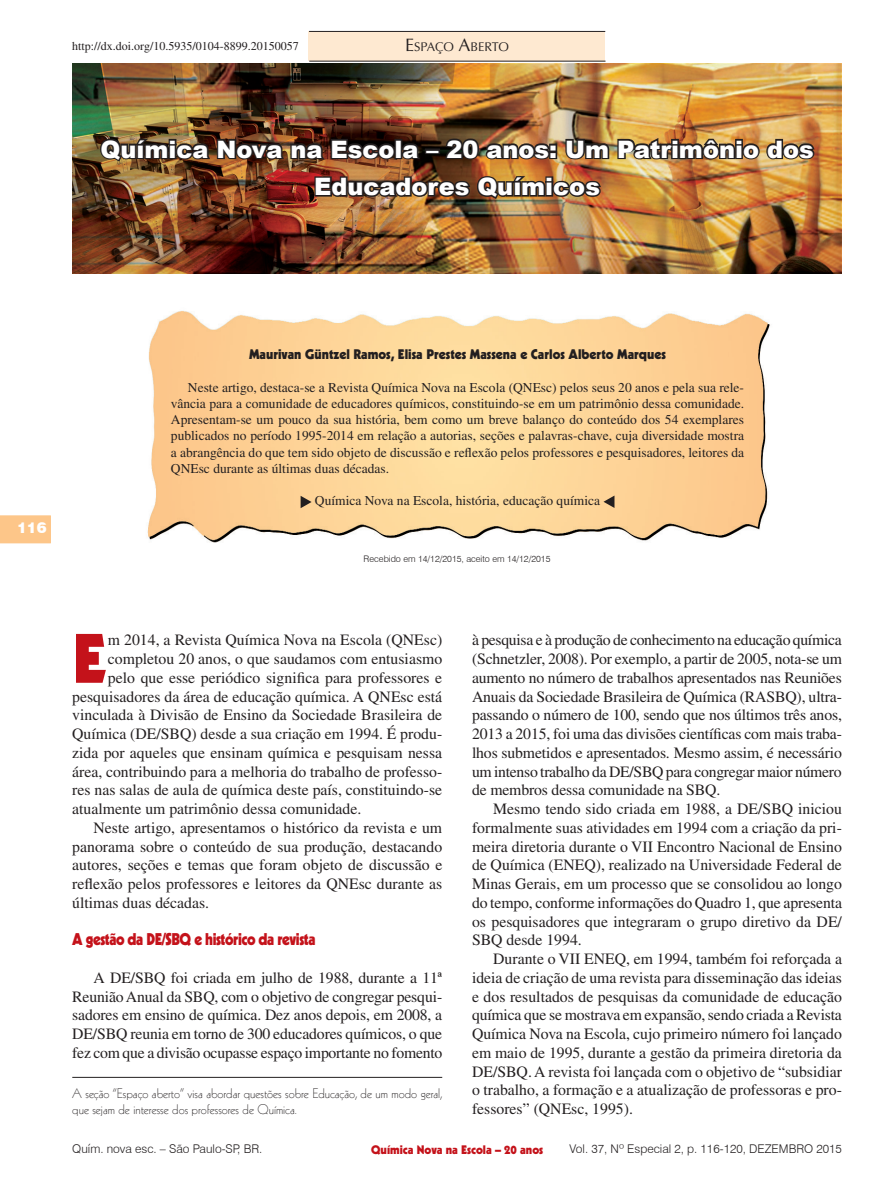
<style>
.page{position:relative;width:893px;height:1191px;background:#fff}
.page>*{position:absolute;margin:0;border:0;box-sizing:border-box;transform-origin:0 0}
.Normal_1__Par_grafo{font:900 67.8px "Kabel";color:#c4121a}
.T_tulo{font:900 24px/37.5px "Arial";color:#fff;text-align:center}
.Se_o{font:900 16.5px "Kabel";letter-spacing:-.03em;color:#c4121a;scale:.9 1}
.Normal_1__Par_grafo-2{font:15.75px/18.8px "Times";color:#231f20;text-align:justify}
.t1{font:900 15px "Swiss 721 BT";color:#fff}
.Resumo{font:13.5px/16.2px "Times";color:#231f20;text-align:justify}
.Rodap{font:300 13.5px/16.2px "Kabel";color:#231f20}
.Autores{font:900 13.5px "Kabel";color:#231f20}
.Keywords{font:13.5px "Times";color:#231f20}
.t2{font:12.6px "Optima";color:#231f20}
.t3{font:300 12px "Swiss 721 BT";color:#231f20}
.t4{font:12px "Times";color:#231f20}
.t5{font:900 12px "Kabel";color:#c4121a}
.Recebido{font:300 9px "Swiss 721 BT";color:#231f20}
.s1{font-size:18px}
</style>
<div class="page">
<svg style="left:0;top:515px;width:51px;height:28px"></svg>
<img style="left:72px;top:64px;width:770px;height:210px">
<img style="left:147px;top:311px;width:623px;height:232px">
<div style="left:309px;top:31px;width:296px;height:30px;background:#fee9d1"></div>
<hr style="left:309px;top:61px;width:296px;height:1px;background:#231f20">
<hr style="left:309px;top:31px;width:296px;height:1px;background:#231f20">
<svg style="left:301px;top:496px;width:11px;height:12px"></svg>
<svg style="left:603px;top:495px;width:11px;height:13px"></svg>
<img style="left:98px;top:137px;width:324px;height:26px">
<div style="left:425px;top:148px;width:15px;height:6px;border:3px solid #231f20"></div>
<img style="left:444px;top:135px;width:373px;height:27px">
<img style="left:313px;top:174px;width:290px;height:27px">
<hr style="left:72px;top:1077px;width:370px;height:1px;background:#231f20">
<p class="t4" style="left:72px;top:39px;width:228px">http://dx.doi.org/10.5935/0104-8899.20150057</p>
<p class="t2" style="left:405px;top:39px;width:105px"><span class="s1">E</span>SPAÇO <span class="s1">A</span>BERTO</p>
<p class="T_tulo" style="left:101px;top:129px;width:715px">Química Nova na Escola – 20 anos: Um Patrimônio dos<br>Educadores Químicos</p>
<p class="t1" style="left:17px;top:518px;width:31px">116</p>
<p class="Autores" style="left:249px;top:346px;width:418px">Maurivan Güntzel Ramos, Elisa Prestes Massena e Carlos Alberto Marques</p>
<p class="Resumo" style="left:171px;top:379px;width:575px;text-indent:17px">Neste artigo, destaca-se a Revista Química Nova na Escola (QNEsc) pelos seus 20 anos e pela sua rele&shy;vância para a comunidade de educadores químicos, constituindo-se em um patrimônio dessa comunidade.<br>Apresentam-se um pouco da sua história, bem como um breve balanço do conteúdo dos 54 exemplares publicados no período 1995-2014 em relação a autorias, seções e palavras-chave, cuja diversidade mostra a abrangência do que tem sido objeto de discussão e reflexão pelos professores e pesquisadores, leitores da QNEsc durante as últimas duas décadas.</p>
<p class="Keywords" style="left:315px;top:493px;width:287px">Química Nova na Escola, história, educação química</p>
<p class="Recebido" style="left:364px;top:553px;width:188px">Recebido em 14/12/2015, aceito em 14/12/2015</p>
<p class="Normal_1__Par_grafo" style="left:72px;top:615px;width:35px">E</p>
<p class="Normal_1__Par_grafo-2" style="left:108px;top:630px;width:336px">m 2014, a Revista Química Nova na Escola (QNEsc)</p>
<p class="Normal_1__Par_grafo-2" style="left:108px;top:649px;width:336px">completou 20 anos, o que saudamos com entusiasmo</p>
<p class="Normal_1__Par_grafo-2" style="left:108px;top:668px;width:336px">pelo que esse periódico significa para professores e</p>
<p class="Normal_1__Par_grafo-2" style="left:72px;top:687px;width:371px">pesquisadores da área de educação química. A QNEsc está</p>
<p class="Normal_1__Par_grafo-2" style="left:72px;top:705px;width:371px">vinculada à Divisão de Ensino da Sociedade Brasileira de</p>
<p class="Normal_1__Par_grafo-2" style="left:72px;top:724px;width:371px">Química (DE/SBQ) desde a sua criação em 1994. É produ-</p>
<p class="Normal_1__Par_grafo-2" style="left:72px;top:743px;width:371px">zida por aqueles que ensinam química e pesquisam nessa</p>
<p class="Normal_1__Par_grafo-2" style="left:72px;top:762px;width:371px">área, contribuindo para a melhoria do trabalho de professo-</p>
<p class="Normal_1__Par_grafo-2" style="left:72px;top:780px;width:371px">res nas salas de aula de química deste país, constituindo-se</p>
<p class="Normal_1__Par_grafo-2" style="left:72px;top:799px;width:291px">atualmente um patrimônio dessa comunidade.</p>
<p class="Normal_1__Par_grafo-2" style="left:72px;top:818px;width:372px;text-indent:21px">Neste artigo, apresentamos o histórico da revista e um panorama sobre o conteúdo de sua produção, destacando autores, seções e temas que foram objeto de discussão e reflexão pelos professores e leitores da QNEsc durante as últimas duas décadas.</p>
<p class="Se_o" style="left:72px;top:929px;width:272px">A gestão da DE/SBQ e histórico da revista</p>
<p class="Normal_1__Par_grafo-2" style="left:72px;top:968px;width:372px;text-indent:21px">A DE/SBQ foi criada em julho de 1988, durante a 11ª Reunião Anual da SBQ, com o objetivo de congregar pesqui&shy;sadores em ensino de química. Dez anos depois, em 2008, a DE/SBQ reunia em torno de 300 educadores químicos, o que fez com que a divisão ocupasse espaço importante no fomento</p>
<p class="Rodap" style="left:72px;top:1085px;width:371px">A seção “Espaço aberto” visa abordar questões sobre Educação, de um modo geral, que sejam de interesse dos professores de Química.</p>
<p class="Normal_1__Par_grafo-2" style="left:472px;top:630px;width:371px">à pesquisa e à produção de conhecimento na educação química (Schnetzler, 2008). Por exemplo, a partir de 2005, nota-se um aumento no número de trabalhos apresentados nas Reuniões Anuais da Sociedade Brasileira de Química (RASBQ), ultra&shy;passando o número de 100, sendo que nos últimos três anos, 2013 a 2015, foi uma das divisões científicas com mais traba&shy;lhos submetidos e apresentados. Mesmo assim, é necessário um intenso trabalho da DE/SBQ para congregar maior número de membros dessa comunidade na SBQ.</p>
<p class="Normal_1__Par_grafo-2" style="left:472px;top:799px;width:371px;text-indent:21px">Mesmo tendo sido criada em 1988, a DE/SBQ iniciou formalmente suas atividades em 1994 com a criação da pri&shy;meira diretoria durante o VII Encontro Nacional de Ensino de Química (ENEQ), realizado na Universidade Federal de Minas Gerais, em um processo que se consolidou ao longo do tempo, conforme informações do Quadro 1, que apresenta os pesquisadores que integraram o grupo diretivo da DE/ SBQ desde 1994.</p>
<p class="Normal_1__Par_grafo-2" style="left:472px;top:949px;width:371px;text-indent:21px">Durante o VII ENEQ, em 1994, também foi reforçada a ideia de criação de uma revista para disseminação das ideias e dos resultados de pesquisas da comunidade de educação química que se mostrava em expansão, sendo criada a Revista Química Nova na Escola, cujo primeiro número foi lançado em maio de 1995, durante a gestão da primeira diretoria da DE/SBQ. A revista foi lançada com o objetivo de “subsidiar o trabalho, a formação e a atualização de professoras e pro&shy;fessores” (QNEsc, 1995).</p>
<p class="t3" style="left:72px;top:1141px;width:192px">Quím. nova esc. – São Paulo-SP, BR.</p>
<p class="t3" style="left:569px;top:1141px;width:274px">Vol. 37, Nº Especial 2, p. 116-120, DEZEMBRO 2015</p>
<p class="t5" style="left:371px;top:1141px;width:174px">Química Nova na Escola – 20 anos</p>
</div>
